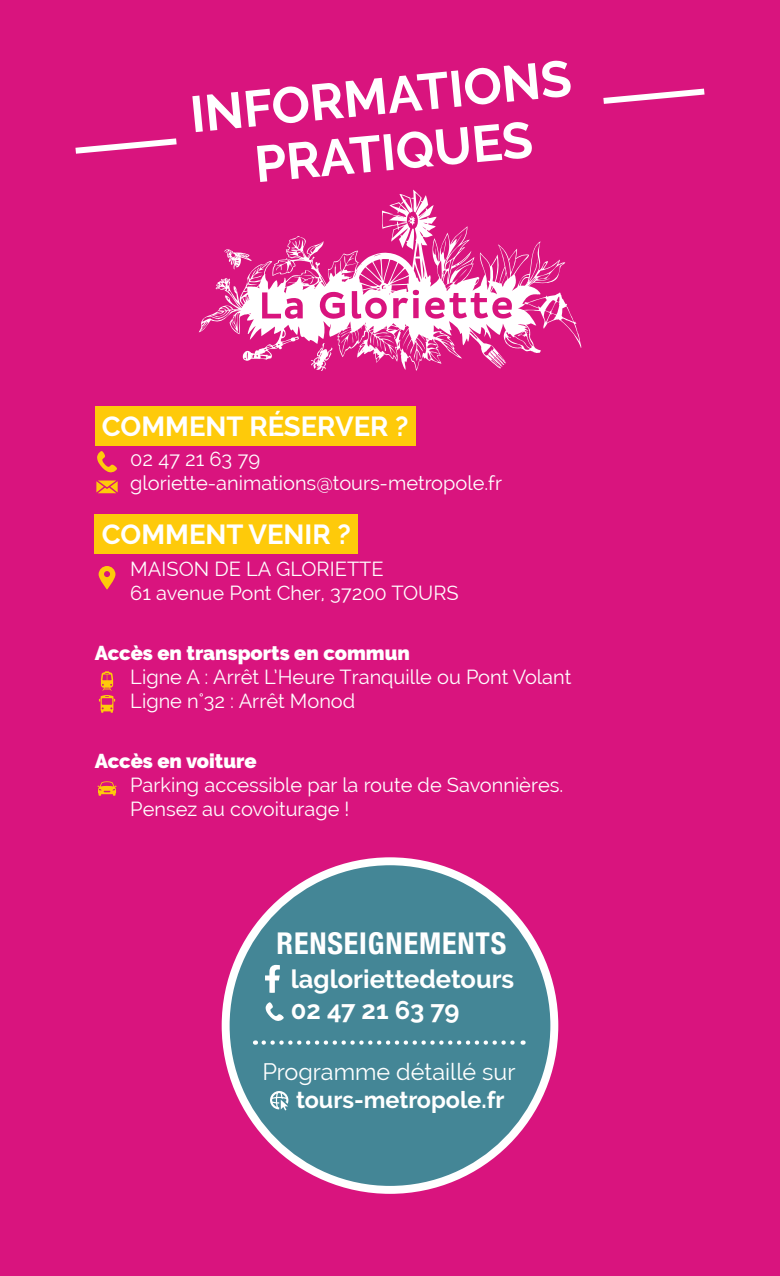
<style>
.page{position:relative;width:780px;height:1276px;background:#d9147e}
.page>*{position:absolute;margin:0;border:0;box-sizing:border-box;transform-origin:0 0}
.t1{font:700 50.75px "Raleway";color:#fff}
.t2{font:700 condensed 30px "Helvetica Neue";letter-spacing:.03em;color:#fff}
.TITRE_4E_COUV{font:700 27.5px "Raleway";color:#fff}
.t3{font:700 25.5px "Raleway";color:#fff}
.t4{font:23.5px "Raleway";color:#fff}
.t5{font:700 23.5px "Raleway";color:#fff}
.t6{font:20px "Raleway";color:#fff}
.t7{font:900 20px "Raleway";color:#fff}
</style>
<div class="page">
<svg style="left:603px;top:88px;width:102px;height:16px"></svg>
<svg style="left:75px;top:138px;width:102px;height:16px"></svg>
<div style="left:95px;top:406px;width:320px;height:40px;background:#feca0a"></div>
<div style="left:95px;top:514px;width:263px;height:40px;background:#feca0a"></div>
<svg style="left:96px;top:480px;width:22px;height:13px"></svg>
<svg style="left:97px;top:451px;width:20px;height:21px"></svg>
<svg style="left:99px;top:566px;width:16px;height:23px"></svg>
<svg style="left:98px;top:781px;width:18px;height:14px"></svg>
<svg style="left:99px;top:671px;width:16px;height:42px"></svg>
<svg style="left:199px;top:195px;width:382px;height:176px"></svg>
<svg style="left:381px;top:190px;width:40px;height:60px"></svg>
<svg style="left:224px;top:249px;width:27px;height:20px"></svg>
<div style="left:222px;top:857px;width:336px;height:336px;background:#fff;border-radius:50%"></div>
<div style="left:229px;top:865px;width:321px;height:321px;background:#448696;border-radius:50%"></div>
<svg style="left:265px;top:965px;width:15px;height:28px"></svg>
<svg style="left:265px;top:1002px;width:19px;height:19px"></svg>
<svg style="left:270px;top:1091px;width:18px;height:19px"></svg>
<svg style="left:263px;top:1040px;width:260px;height:4px"></svg>
<h1 class="t1" style="left:187px;top:87px;width:384px;rotate:-6deg">INFORMATIONS</h1>
<h1 class="t1" style="left:252px;top:135px;width:280px;rotate:-5deg">PRATIQUES</h1>
<p class="TITRE_4E_COUV" style="left:102px;top:410px;width:308px">COMMENT RÉSERVER ?</p>
<p class="t6" style="left:130px;top:447px;width:131px">02 47 21 63 79</p>
<p class="t6" style="left:130px;top:471px;width:373px">gloriette-animations@tours-metropole.fr</p>
<p class="TITRE_4E_COUV" style="left:102px;top:518px;width:250px">COMMENT VENIR ?</p>
<p class="t6" style="left:130px;top:558px;width:255px">MAISON DE LA GLORIETTE</p>
<p class="t6" style="left:130px;top:582px;width:330px">61 avenue Pont Cher, 37200 TOURS</p>
<p class="t7" style="left:95px;top:642px;width:316px">Accès en transports en commun</p>
<p class="t6" style="left:130px;top:666px;width:442px">Ligne A : Arrêt L’Heure Tranquille ou Pont Volant</p>
<p class="t6" style="left:130px;top:690px;width:226px">Ligne n°32 : Arrêt Monod</p>
<p class="t7" style="left:95px;top:750px;width:163px">Accès en voiture</p>
<p class="t6" style="left:130px;top:774px;width:434px">Parking accessible par la route de Savonnières.</p>
<p class="t6" style="left:130px;top:798px;width:221px">Pensez au covoiturage !</p>
<p class="t2" style="left:276px;top:918px;width:231px">RENSEIGNEMENTS</p>
<p class="t3" style="left:291px;top:964px;width:225px">lagloriettedetours</p>
<p class="t3" style="left:291px;top:995px;width:170px">02 47 21 63 79</p>
<p class="t4" style="left:262px;top:1057px;width:255px">Programme détaillé sur</p>
<p class="t5" style="left:296px;top:1086px;width:210px">tours-metropole.fr</p>
</div>
